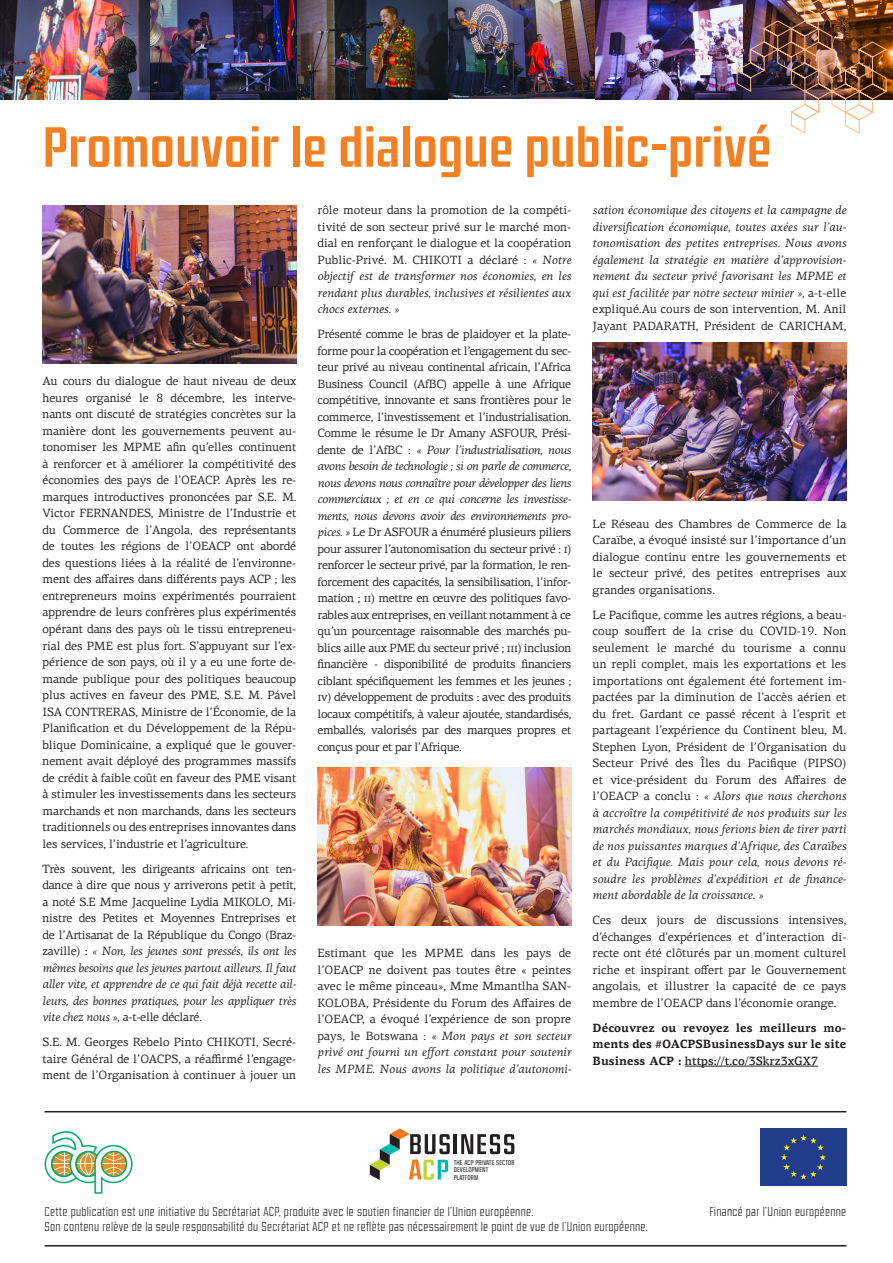
<style>
.page{position:relative;width:893px;height:1263px;background:#fff}
.page>*{position:absolute;margin:0;border:0;box-sizing:border-box;transform-origin:0 0}
.t1{font:500 52.5px "Ramsey Condensed";color:#f58021}
.t2{font:12px/16.5px "PF Centro Serif Pro";color:#231f20;text-align:justify}
.t3{font:italic 12px/16.5px "PF Centro Serif Pro";color:#231f20;text-align:justify}
.t4{font:100 12px "Ramsey Condensed";letter-spacing:.025em;color:#231f20}
.t5{font:700 12px/16.5px "PF Centro Serif Pro";color:#231f20;text-align:justify}
.t6{font:300 6.45px/7.5px "Ramsey Condensed";letter-spacing:.025em;color:#231f20}
.s1{font-style:italic}
.s2{font-style:normal}
.s3{font-weight:500}
</style>
<div class="page">
<hr style="left:45px;top:1245px;width:801px;height:1px;background:#231f20">
<hr style="left:45px;top:1111px;width:801px;height:1px;background:#231f20">
<hr style="left:454px;top:1134px;width:3px;height:20px;background:#231f20">
<svg style="left:461px;top:1134px;width:53px;height:20px"></svg>
<svg style="left:370px;top:1128px;width:80px;height:52px"></svg>
<div style="left:761px;top:1128px;width:85px;height:57px;background:#223d8b"></div>
<svg style="left:45px;top:1131px;width:88px;height:63px"></svg>
<hr style="left:685px;top:1066px;width:133px;height:1px;background:#231f20">
<img style="left:318px;top:767px;width:253px;height:159px">
<img style="left:593px;top:342px;width:253px;height:159px">
<img style="left:43px;top:205px;width:253px;height:159px">
<img style="left:1px;top:0;width:720px;height:99px">
<img style="left:721px;top:0;width:172px;height:99px">
<img style="left:736px;top:0;width:151px;height:134px">
<p class="t1" style="left:43px;top:115px;width:730px">Promouvoir le dialogue public-privé</p>
<p class="t2" style="left:43px;top:373px;width:255px">Au cours du dialogue de haut niveau de deux heures organisé le 8 décembre, les interve&shy;nants ont discuté de stratégies concrètes sur la manière dont les gouvernements peuvent au&shy;tonomiser les MPME afin qu’elles continuent à renforcer et à améliorer la compétitivité des économies des pays de l’OEACP. Après les re&shy;marques introductives prononcées par S.E. M.<br>Victor FERNANDES, Ministre de l’Industrie et du Commerce de l’Angola, des représentants de toutes les régions de l’OEACP ont abordé des questions liées à la réalité de l’environne&shy;ment des affaires dans différents pays ACP ; les entrepreneurs moins expérimentés pourraient apprendre de leurs confrères plus expérimentés opérant dans des pays où le tissu entrepreneu&shy;rial des PME est plus fort. S’appuyant sur l’ex&shy;périence de son pays, où il y a eu une forte de&shy;mande publique pour des politiques beaucoup plus actives en faveur des PME, S.E. M. Pável ISA CONTRERAS, Ministre de l’Économie, de la Planification et du Développement de la Répu&shy;blique Dominicaine, a expliqué que le gouver&shy;nement avait déployé des programmes massifs de crédit à faible coût en faveur des PME visant à stimuler les investissements dans les secteurs marchands et non marchands, dans les secteurs traditionnels ou des entreprises innovantes dans les services, l’industrie et l’agriculture.</p>
<p class="t2" style="left:43px;top:860px;width:255px">Très souvent, les dirigeants africains ont ten&shy;dance à dire que nous y arriverons petit à petit, a noté S.E Mme Jacqueline Lydia MIKOLO, Mi&shy;nistre des Petites et Moyennes Entreprises et de l’Artisanat de la République du Congo (Braz&shy;zaville) : <span class="s1">« Non, les jeunes sont pressés, ils ont les mêmes besoins que les jeunes partout ailleurs. Il faut aller vite, et apprendre de ce qui fait déjà recette ail&shy;leurs, des bonnes pratiques, pour les appliquer très vite chez nous »</span>, a-t-elle déclaré.</p>
<p class="t2" style="left:43px;top:1034px;width:255px">S.E. M. Georges Rebelo Pinto CHIKOTI, Secré&shy;taire Général de l’OACPS, a réaffirmé l’engage&shy;ment de l’Organisation à continuer à jouer un</p>
<p class="t2" style="left:318px;top:202px;width:255px">rôle moteur dans la promotion de la compéti&shy;tivité de son secteur privé sur le marché mon&shy;dial en renforçant le dialogue et la coopération Public-Privé. M. CHIKOTI a déclaré : <span class="s1">« Notre objectif est de transformer nos économies, en les rendant plus durables, inclusives et résilientes aux chocs externes. »</span></p>
<p class="t2" style="left:318px;top:326px;width:255px">Présenté comme le bras de plaidoyer et la plate&shy;forme pour la coopération et l’engagement du sec&shy;teur privé au niveau continental africain, l’Africa Business Council (AfBC) appelle à une Afrique compétitive, innovante et sans frontières pour le commerce, l’investissement et l’industrialisation.<br>Comme le résume le Dr Amany ASFOUR, Prési&shy;dente de l’AfBC : <span class="s1">« Pour l’industrialisation, nous avons besoin de technologie ; si on parle de commerce, nous devons nous connaître pour développer des liens commerciaux ; et en ce qui concerne les investisse&shy;ments, nous devons avoir des environnements pro&shy;pices. »</span> Le Dr ASFOUR a énuméré plusieurs piliers pour assurer l’autonomisation du secteur privé : I) renforcer le secteur privé, par la formation, le ren&shy;forcement des capacités, la sensibilisation, l’infor&shy;mation ; II) mettre en œuvre des politiques favo&shy;rables aux entreprises, en veillant notamment à ce qu’un pourcentage raisonnable des marchés pu&shy;blics aille aux PME du secteur privé ; III) inclusion financière - disponibilité de produits financiers ciblant spécifiquement les femmes et les jeunes ; Iv) développement de produits : avec des produits locaux compétitifs, à valeur ajoutée, standardisés, emballés, valorisés par des marques propres et conçus pour et par l’Afrique.</p>
<p class="t2" style="left:318px;top:945px;width:255px">Estimant que les MPME dans les pays de l’OEACP ne doivent pas toutes être « peintes avec le même pinceau», Mme Mmantlha SAN-KOLOBA, Présidente du Forum des Affaires de l’OEACP, a évoqué l’expérience de son propre pays, le Botswana : <span class="s1">« Mon pays et son secteur privé ont fourni un effort constant pour soutenir les MPME. Nous avons la politique d’autonomi-</span></p>
<p class="t3" style="left:593px;top:202px;width:255px">sation économique des citoyens et la campagne de diversification économique, toutes axées sur l’au&shy;tonomisation des petites entreprises. Nous avons également la stratégie en matière d’approvision&shy;nement du secteur privé favorisant les MPME et qui est facilitée par notre secteur minier », <span class="s2">a-t-elle expliqué.Au cours de son intervention, M. Anil Jayant PADARATH, Président de CARICHAM,</span></p>
<p class="t2" style="left:593px;top:515px;width:255px">Le Réseau des Chambres de Commerce de la Caraïbe, a évoqué insisté sur l’importance d’un dialogue continu entre les gouvernements et le secteur privé, des petites entreprises aux grandes organisations.</p>
<p class="t2" style="left:593px;top:606px;width:255px">Le Pacifique, comme les autres régions, a beau&shy;coup souffert de la crise du COVID-19. Non seulement le marché du tourisme a connu un repli complet, mais les exportations et les importations ont également été fortement im&shy;pactées par la diminution de l’accès aérien et du fret. Gardant ce passé récent à l’esprit et partageant l’expérience du Continent bleu, M.<br>Stephen Lyon, Président de l’Organisation du Secteur Privé des Îles du Pacifique (PIPSO) et vice-président du Forum des Affaires de l’OEACP a conclu : <span class="s1">« Alors que nous cherchons à accroître la compétitivité de nos produits sur les marchés mondiaux, nous ferions bien de tirer parti de nos puissantes marques d’Afrique, des Caraïbes et du Pacifique. Mais pour cela, nous devons ré&shy;soudre les problèmes d’expédition et de finance&shy;ment abordable de la croissance. »</span></p>
<p class="t2" style="left:593px;top:912px;width:255px">Ces deux jours de discussions intensives, d’échanges d’expériences et d’interaction di&shy;recte ont été clôturés par un moment culturel riche et inspirant offert par le Gouvernement angolais, et illustrer la capacité de ce pays membre de l’OEACP dans l’économie orange.</p>
<p class="t5" style="left:593px;top:1020px;width:255px">Découvrez ou revoyez les meilleurs mo&shy;ments des #OACPSBusinessDays sur le site Business ACP : <span class="s3">https://t.co/3Skrz3xGX7</span></p>
<p class="t6" style="left:454px;top:1158px;width:62px">THE ACP PRIVATE SECTOR<br>DEVELOPMENT<br>PLATFORM</p>
<p class="t4" style="left:45px;top:1204px;width:490px">Cette publication est une initiative du Secrétariat ACP, produite avec le soutien financier de l’Union européenne.</p>
<p class="t4" style="left:45px;top:1219px;width:605px">Son contenu relève de la seule responsabilité du Secrétariat ACP et ne reflète pas nécessairement le point de vue de l’Union européenne.</p>
<p class="t4" style="left:709px;top:1204px;width:138px">Financé par l’Union européenne</p>
</div>
